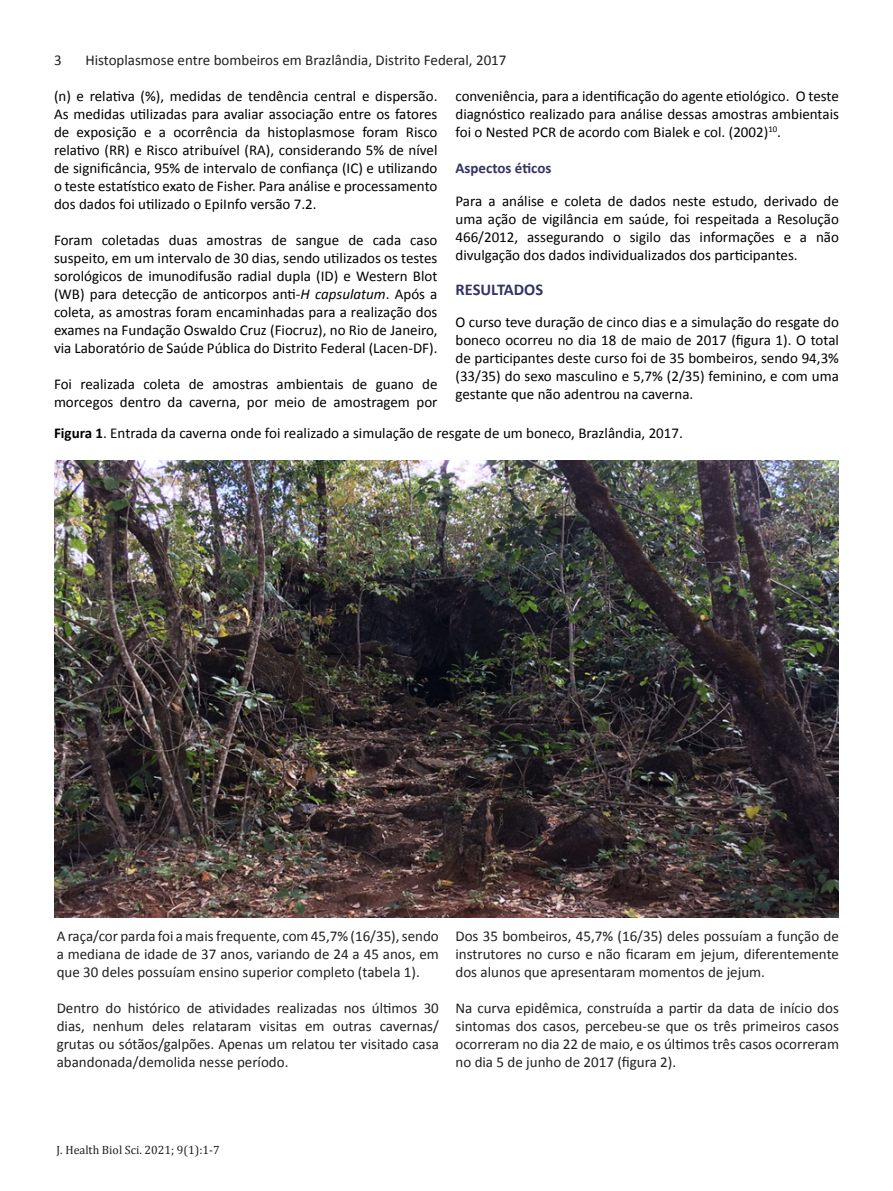
<style>
.page{position:relative;width:893px;height:1191px;background:#fff}
.page>*{position:absolute;margin:0;border:0;box-sizing:border-box;transform-origin:0 0}
.t1{font:700 16.5px "Calibri";color:#343465}
.t2{font:15px/18px "Calibri";color:#000;text-align:justify}
.t3{font:15px/18px "Calibri";color:#231f20;text-align:justify}
.t4{font:700 15px "Calibri";color:#343465}
.t5{font:12px "Cambria";color:#231f20}
.s1{font-style:italic}
.s2{font-weight:700}
</style>
<div class="page">
<img style="left:54px;top:460px;width:785px;height:457px">
<p class="t3" style="left:54px;top:51px;width:9px">3</p>
<p class="t3" style="left:85px;top:51px;width:423px">Histoplasmose entre bombeiros em Brazlândia, Distrito Federal, 2017</p>
<p class="t2" style="left:54px;top:87px;width:385px">(n) e relativa (%), medidas de tendência central e dispersão.<br>As medidas utilizadas para avaliar associação entre os fatores de exposição e a ocorrência da histoplasmose foram Risco relativo (RR) e Risco atribuível (RA), considerando 5% de nível de significância, 95% de intervalo de confiança (IC) e utilizando o teste estatístico exato de Fisher. Para análise e processamento dos dados foi utilizado o EpiInfo versão 7.2.</p>
<p class="t2" style="left:54px;top:231px;width:385px">Foram coletadas duas amostras de sangue de cada caso suspeito, em um intervalo de 30 dias, sendo utilizados os testes sorológicos de imunodifusão radial dupla (ID) e Western Blot (WB) para detecção de anticorpos anti<span class="s1">-H capsulatum</span>. Após a coleta, as amostras foram encaminhadas para a realização dos exames na Fundação Oswaldo Cruz (Fiocruz), no Rio de Janeiro, via Laboratório de Saúde Pública do Distrito Federal (Lacen-DF).</p>
<p class="t2" style="left:54px;top:375px;width:385px">Foi realizada coleta de amostras ambientais de guano de morcegos dentro da caverna, por meio de amostragem por</p>
<p class="t2" style="left:455px;top:87px;width:385px">conveniência, para a identificação do agente etiológico. O teste diagnóstico realizado para análise dessas amostras ambientais foi o Nested PCR de acordo com Bialek e col. (2002)<sup>10</sup>.</p>
<p class="t4" style="left:455px;top:159px;width:97px">Aspectos éticos</p>
<p class="t2" style="left:455px;top:192px;width:385px">Para a análise e coleta de dados neste estudo, derivado de uma ação de vigilância em saúde, foi respeitada a Resolução 466/2012, assegurando o sigilo das informações e a não divulgação dos dados individualizados dos participantes.</p>
<p class="t1" style="left:455px;top:279px;width:89px">RESULTADOS</p>
<p class="t2" style="left:455px;top:313px;width:385px">O curso teve duração de cinco dias e a simulação do resgate do boneco ocorreu no dia 18 de maio de 2017 (figura 1). O total de participantes deste curso foi de 35 bombeiros, sendo 94,3% (33/35) do sexo masculino e 5,7% (2/35) feminino, e com uma gestante que não adentrou na caverna.</p>
<p class="t2" style="left:54px;top:424px;width:630px"><span class="s2">Figura 1</span>. Entrada da caverna onde foi realizado a simulação de resgate de um boneco, Brazlândia, 2017.</p>
<p class="t3" style="left:57px;top:927px;width:384px">A raça/cor parda foi a mais frequente, com 45,7% (16/35), sendo a mediana de idade de 37 anos, variando de 24 a 45 anos, em que 30 deles possuíam ensino superior completo (tabela 1).</p>
<p class="t3" style="left:57px;top:999px;width:384px">Dentro do histórico de atividades realizadas nos últimos 30 dias, nenhum deles relataram visitas em outras cavernas/ grutas ou sótãos/galpões. Apenas um relatou ter visitado casa abandonada/demolida nesse período.</p>
<p class="t3" style="left:455px;top:927px;width:385px">Dos 35 bombeiros, 45,7% (16/35) deles possuíam a função de instrutores no curso e não ficaram em jejum, diferentemente dos alunos que apresentaram momentos de jejum.</p>
<p class="t3" style="left:455px;top:999px;width:385px">Na curva epidêmica, construída a partir da data de início dos sintomas dos casos, percebeu-se que os três primeiros casos ocorreram no dia 22 de maio, e os últimos três casos ocorreram no dia 5 de junho de 2017 (figura 2).</p>
<p class="t5" style="left:57px;top:1142px;width:165px">J. Health Biol Sci. 2021; 9(1):1-7</p>
</div>
